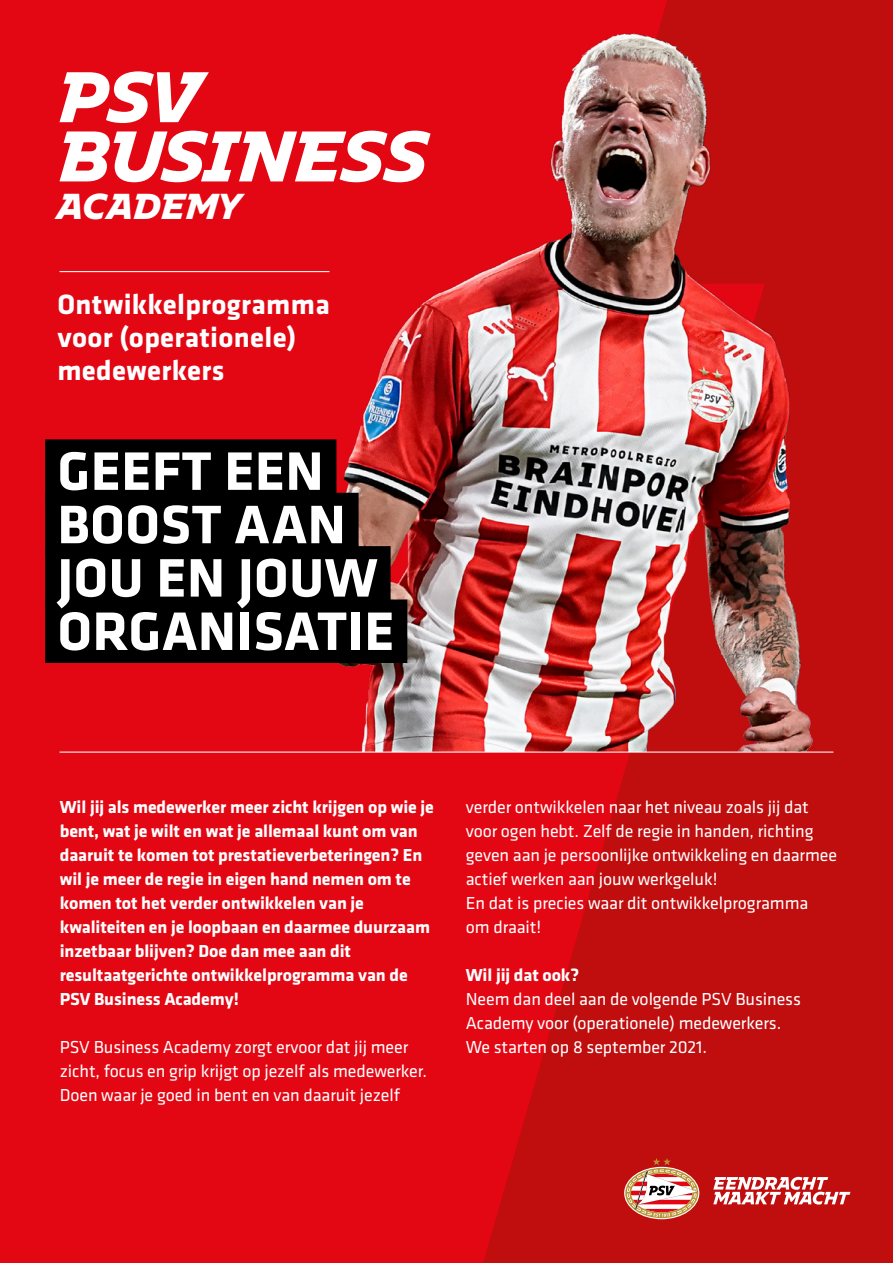
<style>
.page{position:relative;width:893px;height:1263px;background:#e30613}
.page>*{position:absolute;margin:0;border:0;box-sizing:border-box;transform-origin:0 0}
.t1{font:700 56.1px/53.4px "Klavika";letter-spacing:.01em;color:#fff}
.t2{font:italic 700 36px "PSV Branding";color:#fff}
.t3{font:700 28.95px/33px "Klavika";letter-spacing:.01em;color:#fff}
.t4{font:18px/24px "Klavika";letter-spacing:-.005em;color:#fff}
.t5{font:700 18px/24px "Klavika";letter-spacing:-.005em;color:#fff}
</style>
<div class="page">
<svg style="left:483px;top:0;width:410px;height:1263px;fill:#c00d0e"></svg>
<img style="left:278px;top:15px;width:582px;height:737px">
<div style="left:45px;top:439px;width:291px;height:64px;background:#000"></div>
<div style="left:45px;top:493px;width:314px;height:63px;background:#000"></div>
<div style="left:45px;top:546px;width:346px;height:64px;background:#000"></div>
<div style="left:45px;top:599px;width:362px;height:64px;background:#000"></div>
<svg style="left:59px;top:71px;width:150px;height:52px"></svg>
<svg style="left:59px;top:131px;width:372px;height:51px"></svg>
<svg style="left:625px;top:1158px;width:73px;height:60px;background:#d07b6c"></svg>
<svg style="left:713px;top:1177px;width:137px;height:27px;background:#dd7e7e"></svg>
<hr style="left:60px;top:271px;width:270px;height:1px;background:#fff">
<hr style="left:60px;top:751px;width:773px;height:2px;background:#fff">
<h2 class="t2" style="left:57px;top:182px;width:185px">ACADEMY</h2>
<h3 class="t3" style="left:57px;top:287px;width:274px">Ontwikkelprogramma voor (operationele) medewerkers</h3>
<h1 class="t1" style="left:57px;top:442px;width:338px">GEEFT EEN<br>BOOST AAN<br>JOU EN JOUW<br>ORGANISATIE</h1>
<p class="t5" style="left:60px;top:794px;width:376px">Wil jij als medewerker meer zicht krijgen op wie je bent, wat je wilt en wat je allemaal kunt om van daaruit te komen tot prestatieverbeteringen? En wil je meer de regie in eigen hand nemen om te komen tot het verder ontwikkelen van je kwaliteiten en je loopbaan en daarmee duurzaam inzetbaar blijven? Doe dan mee aan dit resultaatgerichte ontwikkelprogramma van de PSV Business Academy!</p>
<p class="t4" style="left:60px;top:1034px;width:369px">PSV Business Academy zorgt ervoor dat jij meer zicht, focus en grip krijgt op jezelf als medewerker.<br>Doen waar je goed in bent en van daaruit jezelf</p>
<p class="t4" style="left:466px;top:794px;width:373px">verder ontwikkelen naar het niveau zoals jij dat voor ogen hebt. Zelf de regie in handen, richting geven aan je persoonlijke ontwikkeling en daarmee actief werken aan jouw werkgeluk!<br>En dat is precies waar dit ontwikkelprogramma<br>om draait!</p>
<p class="t5" style="left:466px;top:962px;width:115px">Wil jij dat ook?</p>
<p class="t4" style="left:466px;top:986px;width:337px">Neem dan deel aan de volgende PSV Business<br>Academy voor (operationele) medewerkers.<br>We starten op 8 september 2021.</p>
</div>
